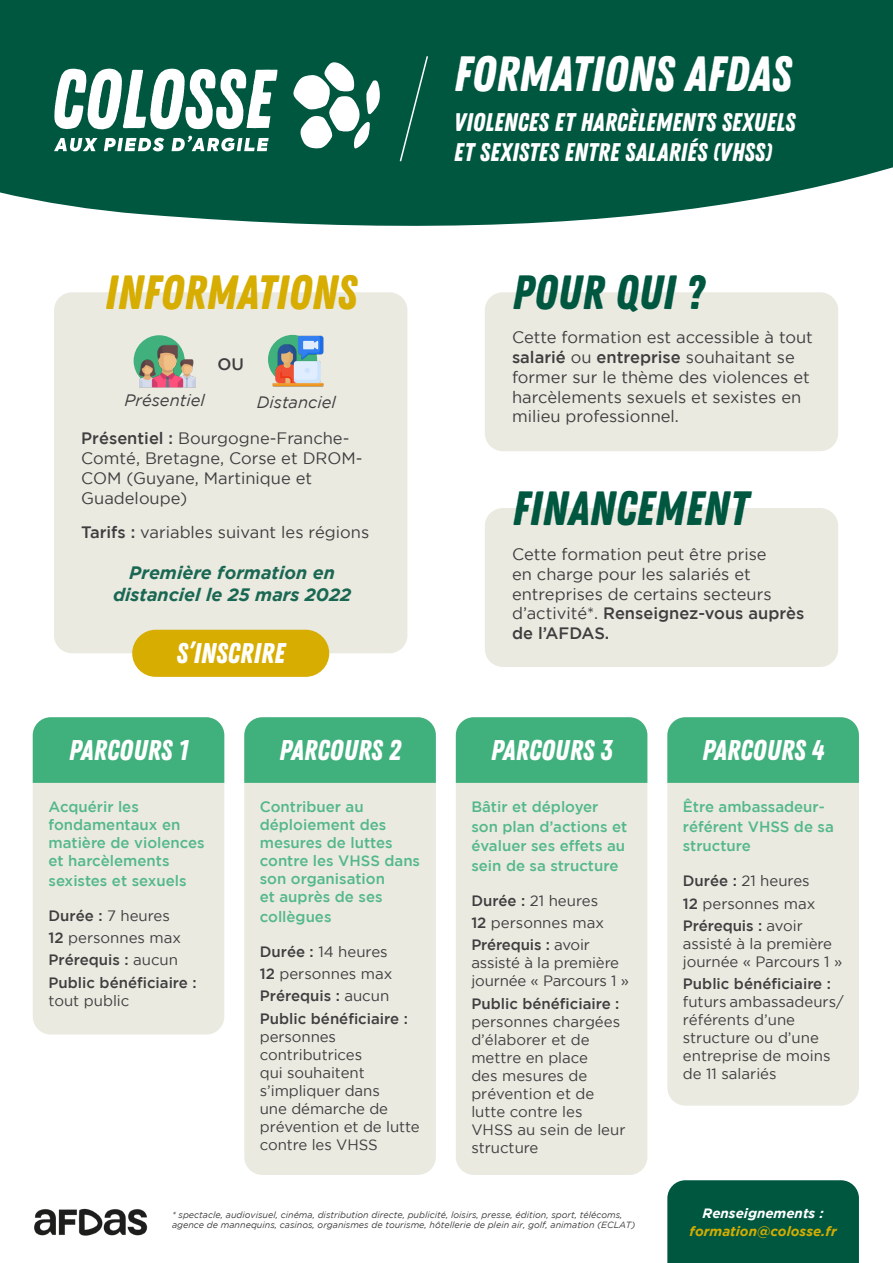
<style>
.page{position:relative;width:893px;height:1263px;background:#fff}
.page>*{position:absolute;margin:0;border:0;box-sizing:border-box;transform-origin:0 0}
.t1{font:49.5px "Zing Rust Demo Base";color:#fff}
.t2{font:48px "Zing Rust Demo Base";color:#005740}
.t3{font:48px "Zing Rust Demo Base";color:#d6ad00}
.t4{font:28.5px "Zing Rust Demo Base";color:#fff}
.t5{font:25.5px/30.6px "Zing Rust Demo Base";color:#fff}
.t6{font:italic 700 18px/21.6px "Gotham";color:#1a6853;text-align:center}
.t7{font:16.5px/19.8px "Gotham";color:#3e3e3f}
.t8{font:italic 16.5px "Gotham";color:#3e3e3f}
.t9{font:500 16.5px "Gotham";color:#3e3e3f}
.t10{font:15px/18px "Gotham";color:#3e3e3f}
.t11{font:500 15px/18px "Gotham";color:#53b88a}
.t12{font:500 15px/18px "Gotham";color:#3e3e3f}
.t13{font:italic 700 13.5px/18px "Gotham";color:#d6ad00;text-align:center}
.t14{font:italic 9px/10.8px "Gotham";color:#3e3e3f}
.s1{font-weight:500}
.s2{font-weight:400}
.s3{color:#fff}
</style>
<div class="page">
<svg style="left:0;top:0;width:893px;height:226px;fill:#005740"></svg>
<div style="left:33px;top:717px;width:191px;height:317px;background:#ebeae1;border-radius:18px"></div>
<div style="left:54px;top:292px;width:353px;height:361px;background:#ebeae1;border-radius:18px"></div>
<div style="left:485px;top:292px;width:353px;height:159px;background:#ebeae1;border-radius:18px"></div>
<div style="left:485px;top:508px;width:353px;height:159px;background:#ebeae1;border-radius:18px"></div>
<div style="left:456px;top:717px;width:191px;height:458px;background:#ebeae1;border-radius:18px"></div>
<div style="left:244px;top:717px;width:192px;height:458px;background:#ebeae1;border-radius:18px"></div>
<div style="left:667px;top:717px;width:192px;height:389px;background:#ebeae1;border-radius:18px"></div>
<div style="left:33px;top:717px;width:191px;height:66px;background:#40b07d"></div>
<div style="left:244px;top:717px;width:192px;height:66px;background:#40b07d"></div>
<div style="left:456px;top:717px;width:191px;height:66px;background:#40b07d"></div>
<div style="left:667px;top:717px;width:192px;height:66px;background:#40b07d"></div>
<div style="left:667px;top:1180px;width:192px;height:83px;background:#005740"></div>
<svg style="left:54px;top:69px;width:224px;height:60px"></svg>
<svg style="left:292px;top:62px;width:90px;height:88px"></svg>
<svg style="left:54px;top:138px;width:44px;height:13px"></svg>
<svg style="left:104px;top:138px;width:60px;height:13px"></svg>
<svg style="left:172px;top:136px;width:97px;height:15px"></svg>
<svg style="left:399px;top:55px;width:30px;height:108px"></svg>
<div style="left:132px;top:630px;width:197px;height:47px;background:#d6ad00;border-radius:24px"></div>
<div style="left:134px;top:335px;width:51px;height:51px;background:#40b07d;border-radius:50%"></div>
<img style="left:140px;top:338px;width:56px;height:49px">
<div style="left:268px;top:335px;width:49px;height:49px;background:#40b07d;border-radius:50%"></div>
<img style="left:272px;top:335px;width:52px;height:52px">
<img style="left:34px;top:1208px;width:114px;height:28px">
<p class="t1" style="left:454px;top:45px;width:339px">FORMATIONS AFDAS</p>
<p class="t5" style="left:454px;top:106px;width:343px">VIOLENCES ET HARCÈLEMENTS SEXUELS<br>ET SEXISTES ENTRE SALARIÉS (VHSS)</p>
<p class="t3" style="left:105px;top:265px;width:253px">INFORMATIONS</p>
<p class="t2" style="left:512px;top:265px;width:193px">POUR QUI ?</p>
<p class="t9" style="left:217px;top:354px;width:28px">OU</p>
<p class="t8" style="left:124px;top:391px;width:82px">Présentiel</p>
<p class="t8" style="left:257px;top:393px;width:81px">Distanciel</p>
<p class="t7" style="left:81px;top:428px;width:283px"><span class="s1">Présentiel :</span> Bourgogne-Franche-<br>Comté, Bretagne, Corse et DROM-<br>COM (Guyane, Martinique et<br>Guadeloupe)</p>
<p class="t7" style="left:81px;top:522px;width:290px"><span class="s1">Tarifs :</span> variables suivant les régions</p>
<p class="t6" style="left:113px;top:562px;width:240px">Première formation en distanciel le 25 mars 2022</p>
<p class="t4" style="left:176px;top:636px;width:110px">S’INSCRIRE</p>
<p class="t7" style="left:512px;top:327px;width:302px">Cette formation est accessible à tout <span class="s1">salarié</span> ou <span class="s1">entreprise</span> souhaitant se former sur le thème des violences et harcèlements sexuels et sexistes en milieu professionnel.</p>
<p class="t2" style="left:512px;top:480px;width:238px">FINANCEMENT</p>
<p class="t7" style="left:512px;top:544px;width:294px">Cette formation peut être prise<br>en charge pour les salariés et entreprises de certains secteurs d’activité*. <span class="s1">Renseignez-vous auprès de l’AFDAS.</span></p>
<p class="t4" style="left:69px;top:734px;width:121px">PARCOURS 1</p>
<p class="t4" style="left:279px;top:734px;width:123px">PARCOURS 2</p>
<p class="t4" style="left:491px;top:734px;width:123px">PARCOURS 3</p>
<p class="t4" style="left:702px;top:734px;width:123px">PARCOURS 4</p>
<p class="t11" style="left:49px;top:798px;width:158px">Acquérir les fondamentaux en matière de violences et harcèlements</p>
<p class="t11" style="left:49px;top:871px;width:140px">sexistes et sexuels</p>
<p class="t10" style="left:49px;top:906px;width:123px"><span class="s1">Durée :</span> 7 heures</p>
<p class="t10" style="left:49px;top:929px;width:134px"><span class="s1">12</span> personnes max</p>
<p class="t12" style="left:49px;top:951px;width:131px">Prérequis : <span class="s2">aucun</span></p>
<p class="t12" style="left:49px;top:973px;width:150px">Public bénéficiaire : <span class="s2">tout public</span></p>
<p class="t11" style="left:260px;top:798px;width:162px">Contribuer au déploiement des mesures de luttes contre les VHSS dans son organisation<br>et auprès de ses</p>
<p class="t11" style="left:260px;top:907px;width:73px">collègues</p>
<p class="t10" style="left:260px;top:942px;width:129px"><span class="s1">Durée :</span> 14 heures</p>
<p class="t10" style="left:260px;top:965px;width:134px"><span class="s1">12</span> personnes max</p>
<p class="t12" style="left:260px;top:987px;width:131px">Prérequis : <span class="s2">aucun</span></p>
<p class="t10" style="left:260px;top:1009px;width:161px"><span class="s1">Public bénéficiaire : </span>personnes contributrices<br>qui souhaitent s’impliquer dans<br>une démarche de prévention et de lutte contre les VHSS</p>
<p class="t11" style="left:471px;top:797px;width:158px;line-height:19.5px">Bâtir et déployer son plan d’actions et évaluer ses effets au sein de sa structure</p>
<p class="t10" style="left:471px;top:891px;width:128px"><span class="s1">Durée :</span> 21 heures</p>
<p class="t10" style="left:471px;top:914px;width:134px"><span class="s1">12</span> personnes max</p>
<p class="t10" style="left:471px;top:936px;width:159px"><span class="s1">Prérequis :</span> avoir assisté à la première journée « Parcours 1 »</p>
<p class="t10" style="left:471px;top:994px;width:156px"><span class="s1">Public bénéficiaire : </span>personnes chargées d’élaborer et de mettre en place<br>des mesures de prévention et de lutte contre les<br>VHSS au sein de leur structure</p>
<p class="t14" style="left:172px;top:1209px;width:465px">* spectacle, audiovisuel, cinéma, distribution directe, publicité, loisirs, presse, édition, sport, télécoms, agence de mannequins, casinos, organismes de tourisme, hôtellerie de plein air, golf, animation (ECLAT)</p>
<p class="t11" style="left:683px;top:797px;width:153px;line-height:19.5px">Être ambassadeur&shy;référent VHSS de sa structure</p>
<p class="t10" style="left:683px;top:872px;width:128px"><span class="s1">Durée :</span> 21 heures</p>
<p class="t10" style="left:683px;top:894px;width:134px"><span class="s1">12</span> personnes max</p>
<p class="t10" style="left:683px;top:916px;width:161px"><span class="s1">Prérequis :</span> avoir assisté à la première journée « Parcours 1 »</p>
<p class="t12" style="left:683px;top:974px;width:150px">Public bénéficiaire :</p>
<p class="t10" style="left:683px;top:993px;width:162px">futurs ambassadeurs/ référents d’une structure ou d’une entreprise de moins de 11 salariés</p>
<p class="t13" style="left:689px;top:1203px;width:149px"><span class="s3">Renseignements : </span>formation@colosse.fr</p>
</div>
